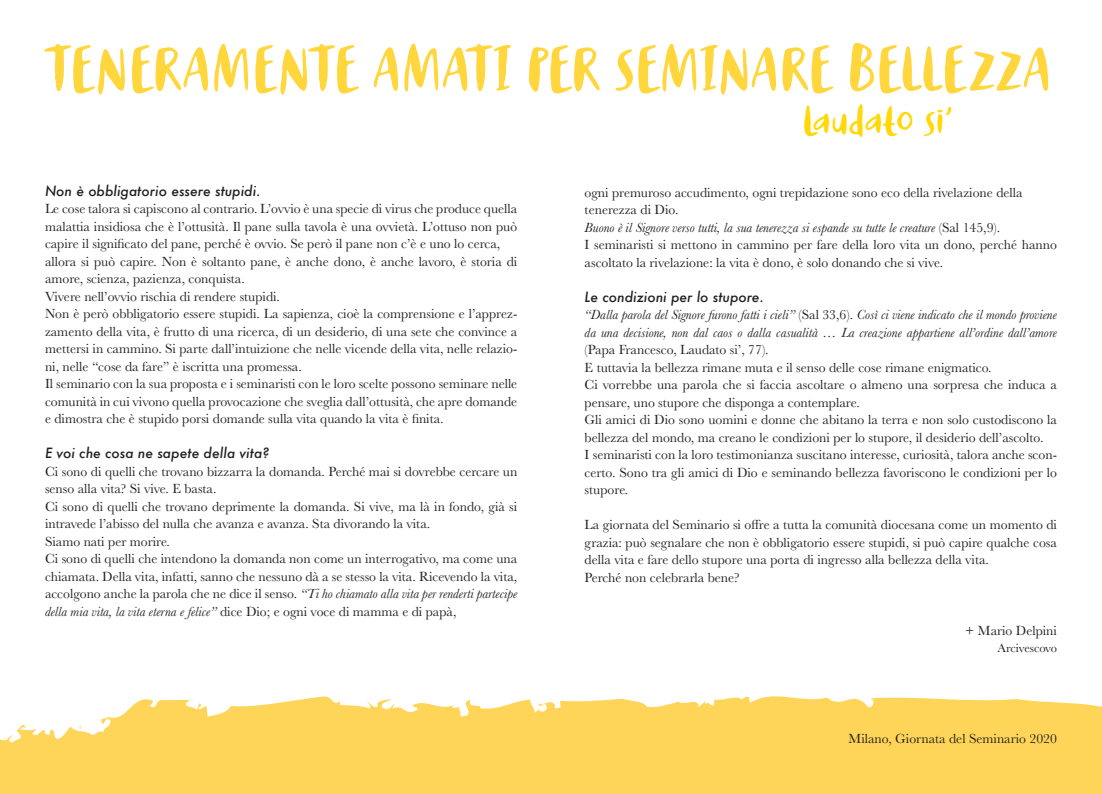
<style>
.page{position:relative;width:1102px;height:794px;background:#fff}
.page>*{position:absolute;margin:0;border:0;box-sizing:border-box;transform-origin:0 0}
.t1{font:60px "Storyof Super Boys";color:#ffd63c}
.TITOLI_GRANDI{font:41.12px "Storyof Super Boys";color:#ffd80a}
.base{font:13.75px/17.5px "Baskerville";color:#231f20;text-align:justify}
.base-2{font:italic 13.75px/17.5px "Baskerville";color:#231f20;text-align:justify}
.capitoletti{font:italic 500 13.75px "Futura";color:#231f20}
.base-3{font:12.5px "Baskerville";color:#231f20}
.s1{font-style:italic}
.s2{font-style:normal}
</style>
<div class="page">
<svg style="left:0;top:696px;width:1102px;height:98px;background:#fed969"></svg>
<svg style="left:77px;top:725px;width:6px;height:6px"></svg>
<p class="t1" style="left:45px;top:36px;width:1008px">TENERAMENTE AMATI PER SEMINARE BELLEZZA</p>
<p class="capitoletti" style="left:45px;top:181px;width:217px">Non è obbligatorio essere stupidi.</p>
<p class="base" style="left:45px;top:200px;width:474px">Le cose talora si capiscono al contrario. L’ovvio è una specie di virus che produce quella malattia insidiosa che è l’ottusità. Il pane sulla tavola è una ovvietà. L’ottuso non può capire il significato del pane, perché è ovvio. Se però il pane non c’è e uno lo cerca,</p>
<p class="base" style="left:45px;top:253px;width:474px">allora si può capire. Non è soltanto pane, è anche dono, è anche lavoro, è storia di amore, scienza, pazienza, conquista.</p>
<p class="base" style="left:45px;top:288px;width:237px">Vivere nell’ovvio rischia di rendere stupidi.</p>
<p class="base" style="left:45px;top:305px;width:474px">Non è però obbligatorio essere stupidi. La sapienza, cioè la comprensione e l’apprez&shy;zamento della vita, è frutto di una ricerca, di un desiderio, di una sete che convince a mettersi in cammino. Si parte dall’intuizione che nelle vicende della vita, nelle relazio&shy;ni, nelle “cose da fare” è iscritta una promessa.</p>
<p class="base" style="left:45px;top:375px;width:474px">Il seminario con la sua proposta e i seminaristi con le loro scelte possono seminare nelle comunità in cui vivono quella provocazione che sveglia dall’ottusità, che apre domande e dimostra che è stupido porsi domande sulla vita quando la vita è finita.</p>
<p class="capitoletti" style="left:45px;top:444px;width:226px">E voi che cosa ne sapete della vita?</p>
<p class="base" style="left:45px;top:463px;width:474px">Ci sono di quelli che trovano bizzarra la domanda. Perché mai si dovrebbe cercare un senso alla vita? Si vive. E basta.</p>
<p class="base" style="left:45px;top:498px;width:474px">Ci sono di quelli che trovano deprimente la domanda. Si vive, ma là in fondo, già si intravede l’abisso del nulla che avanza e avanza. Sta divorando la vita.</p>
<p class="base" style="left:45px;top:533px;width:127px">Siamo nati per morire.</p>
<p class="base" style="left:45px;top:550px;width:474px">Ci sono di quelli che intendono la domanda non come un interrogativo, ma come una chiamata. Della vita, infatti, sanno che nessuno dà a se stesso la vita. Ricevendo la vita, accolgono anche la parola che ne dice il senso. <span class="s1">“Ti ho chiamato alla vita per renderti partecipe della mia vita, la vita eterna e felice”</span> dice Dio; e ogni voce di mamma e di papà,</p>
<p class="TITOLI_GRANDI" style="left:802px;top:98px;width:152px">Laudato si’</p>
<p class="base" style="left:585px;top:184px;width:439px">ogni premuroso accudimento, ogni trepidazione sono eco della rivelazione della</p>
<p class="base" style="left:585px;top:201px;width:95px">tenerezza di Dio.</p>
<p class="base-2" style="left:585px;top:218px;width:417px">Buono è il Signore verso tutti, la sua tenerezza si espande su tutte le creature <span class="s2">(Sal 145,9).</span></p>
<p class="base" style="left:585px;top:236px;width:474px">I seminaristi si mettono in cammino per fare della loro vita un dono, perché hanno ascoltato la rivelazione: la vita è dono, è solo donando che si vive.</p>
<p class="capitoletti" style="left:585px;top:287px;width:181px">Le condizioni per lo stupore.</p>
<p class="base-2" style="left:585px;top:306px;width:474px">“Dalla parola del Signore furono fatti i cieli” <span class="s2">(Sal 33,6).</span> Così ci viene indicato che il mondo proviene da una decisione, non dal caos o dalla casualità … La creazione appartiene all’ordine dall’amore <span class="s2">(Papa Francesco, Laudato si’, 77).</span></p>
<p class="base" style="left:585px;top:359px;width:409px">E tuttavia la bellezza rimane muta e il senso delle cose rimane enigmatico.</p>
<p class="base" style="left:585px;top:376px;width:474px">Ci vorrebbe una parola che si faccia ascoltare o almeno una sorpresa che induca a pensare, uno stupore che disponga a contemplare.</p>
<p class="base" style="left:585px;top:411px;width:474px">Gli amici di Dio sono uomini e donne che abitano la terra e non solo custodiscono la bellezza del mondo, ma creano le condizioni per lo stupore, il desiderio dell’ascolto.</p>
<p class="base" style="left:585px;top:446px;width:474px">I seminaristi con la loro testimonianza suscitano interesse, curiosità, talora anche scon&shy;certo. Sono tra gli amici di Dio e seminando bellezza favoriscono le condizioni per lo stupore.</p>
<p class="base" style="left:585px;top:516px;width:474px">La giornata del Seminario si offre a tutta la comunità diocesana come un momento di grazia: può segnalare che non è obbligatorio essere stupidi, si può capire qualche cosa della vita e fare dello stupore una porta di ingresso alla bellezza della vita.</p>
<p class="base" style="left:585px;top:569px;width:156px">Perché non celebrarla bene?</p>
<p class="base" style="left:965px;top:621px;width:93px">+ Mario Delpini</p>
<p class="base-3" style="left:998px;top:640px;width:61px">Arcivescovo</p>
<p class="base" style="left:849px;top:730px;width:210px">Milano, Giornata del Seminario 2020</p>
</div>
